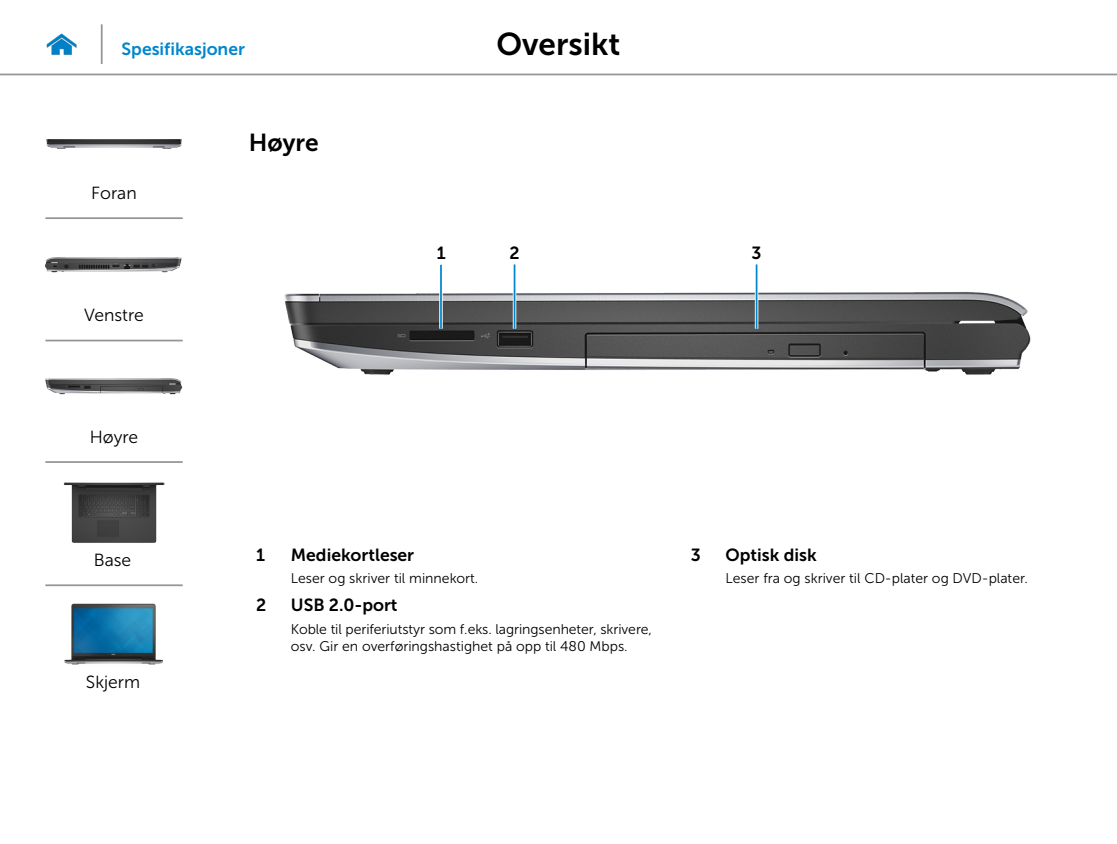
<style>
.page{position:relative;width:1117px;height:844px;background:#fff}
.page>*{position:absolute;margin:0;border:0;box-sizing:border-box;transform-origin:0 0}
.t1{font:31.5px "Museo Sans For Dell 700";color:#000}
.Head2{font:24.5px "Museo Sans For Dell 700";color:#000}
.Callout_Head{font:17.5px "Museo Sans For Dell 700";color:#000}
.t2{font:17.5px "Museo Sans For Dell 300";color:#000}
.t3{font:17.5px "Museo Sans For Dell 700";color:#0087cc}
.Callout-L{font:17.5px "Museo Sans For Dell 700";color:#000}
.Callout_description{font:14px/17.5px "Museo Sans For Dell 300";color:#000}
</style>
<div class="page">
<hr style="left:0;top:74px;width:1116px;height:1px;background:#939598">
<img style="left:46px;top:33px;width:31px;height:23px">
<img style="left:284px;top:292px;width:747px;height:83px">
<hr style="left:439px;top:265px;width:3px;height:63px;background:#fff">
<hr style="left:440px;top:265px;width:2px;height:63px;background:#0087cc">
<svg style="left:512px;top:264px;width:4px;height:64px"></svg>
<hr style="left:513px;top:264px;width:2px;height:64px;background:#0087cc">
<svg style="left:754px;top:264px;width:4px;height:64px"></svg>
<hr style="left:755px;top:264px;width:2px;height:64px;background:#0087cc">
<hr style="left:101px;top:24px;width:2px;height:40px;background:#939598">
<img style="left:46px;top:139px;width:136px;height:10px">
<img style="left:45px;top:257px;width:137px;height:16px">
<img style="left:45px;top:378px;width:137px;height:16px">
<img style="left:64px;top:482px;width:100px;height:61px">
<img style="left:65px;top:603px;width:98px;height:61px">
<hr style="left:45px;top:217px;width:138px;height:2px;background:#939598">
<hr style="left:45px;top:339px;width:138px;height:2px;background:#939598">
<hr style="left:45px;top:461px;width:138px;height:2px;background:#939598">
<hr style="left:45px;top:584px;width:138px;height:2px;background:#939598">
<p class="t3" style="left:122px;top:39px;width:125px">Spesifikasjoner</p>
<h1 class="t1" style="left:496px;top:26px;width:125px">Oversikt</h1>
<p class="t2" style="left:91px;top:183px;width:47px">Foran</p>
<p class="t2" style="left:84px;top:305px;width:61px">Venstre</p>
<p class="t2" style="left:90px;top:428px;width:50px">Høyre</p>
<p class="t2" style="left:94px;top:550px;width:39px">Base</p>
<p class="t2" style="left:86px;top:672px;width:56px">Skjerm</p>
<p class="Head2" style="left:249px;top:128px;width:71px">Høyre</p>
<p class="Callout-L" style="left:437px;top:243px;width:10px">1</p>
<p class="Callout-L" style="left:509px;top:243px;width:12px">2</p>
<p class="Callout-L" style="left:751px;top:243px;width:12px">3</p>
<p class="Callout_Head" style="left:256px;top:544px;width:10px">1</p>
<p class="Callout_Head" style="left:291px;top:544px;width:125px">Mediekortleser</p>
<p class="Callout_description" style="left:291px;top:569px;width:189px">Leser og skriver til minnekort.</p>
<p class="Callout_Head" style="left:256px;top:595px;width:12px">2</p>
<p class="Callout_Head" style="left:291px;top:595px;width:108px">USB 2.0-port</p>
<p class="Callout_description" style="left:291px;top:620px;width:362px">Koble til periferiutstyr som f.eks. lagringsenheter, skrivere, osv. Gir en overføringshastighet på opp til 480 Mbps.</p>
<p class="Callout_Head" style="left:690px;top:544px;width:12px">3</p>
<p class="Callout_Head" style="left:725px;top:544px;width:92px">Optisk disk</p>
<p class="Callout_description" style="left:725px;top:569px;width:304px">Leser fra og skriver til CD-plater og DVD-plater.</p>
</div>
